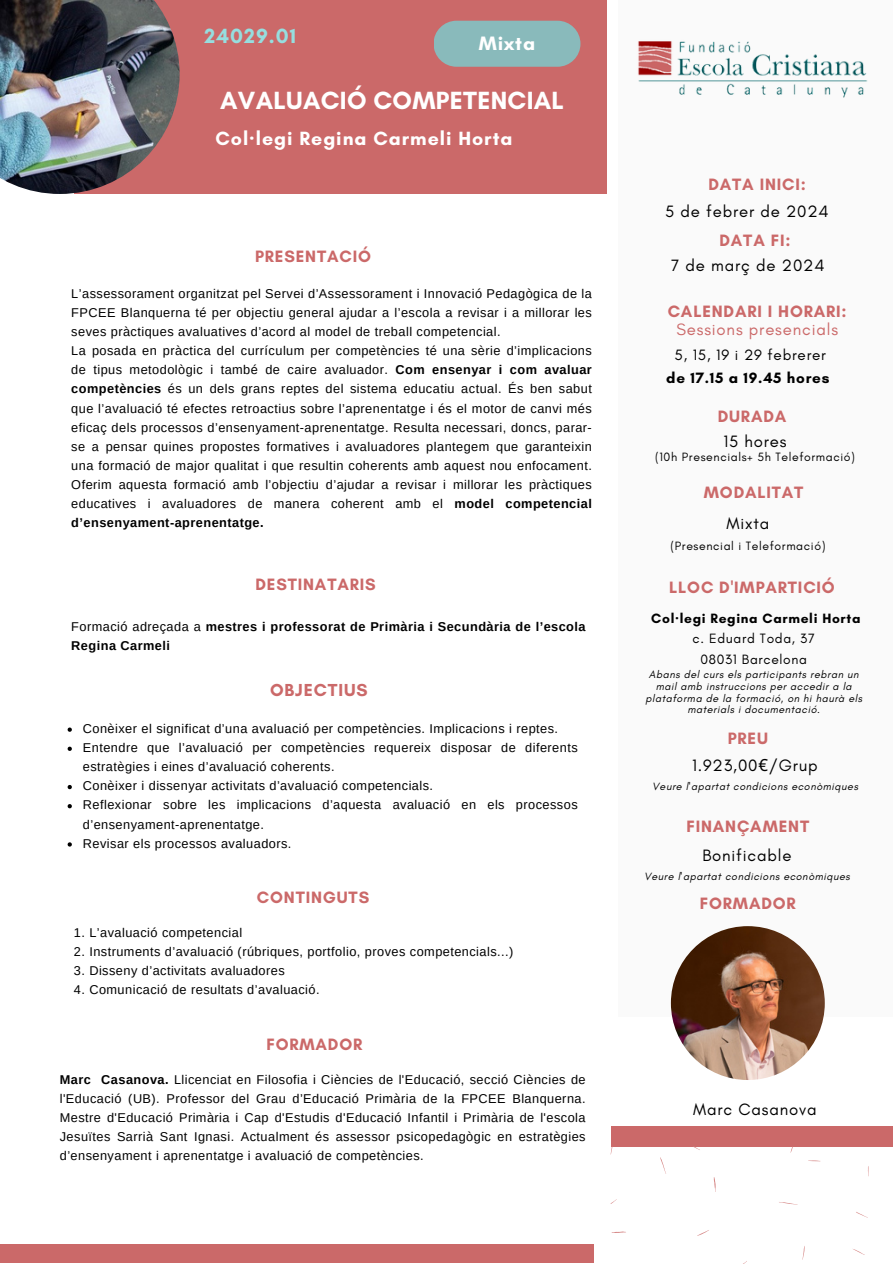
<style>
.page{position:relative;width:893px;height:1264px;background:#fff}
.page>*{position:absolute;margin:0;border:0;box-sizing:border-box;transform-origin:0 0}
.t1{font:700 25.35px "Glacial Indifference";letter-spacing:.01em;color:#fff}
.t2{font:700 21px "Glacial Indifference";letter-spacing:.05em;color:#96dedf}
.t3{font:700 19.8px "Glacial Indifference";letter-spacing:.05em;color:#fff}
.t4{font:700 19.5px "Glacial Indifference";letter-spacing:.05em;color:#fff}
.t5{font:700 17.7px "Glacial Indifference";letter-spacing:.05em;color:#cb6969}
.t6{font:700 16.8px "Glacial Indifference";letter-spacing:.05em;color:#cb6969}
.t7{font:16.8px "Glacial Indifference";letter-spacing:.05em;color:#000}
.t8{font:16.8px "Glacial Indifference";letter-spacing:.05em;color:#cb6969}
.t9{font:15.3px "Glacial Indifference";letter-spacing:.05em;color:#000}
.t10{font:700 15.3px "Glacial Indifference";letter-spacing:.05em;color:#000}
.t11{font:700 13.8px/20.5px "Glacial Indifference";letter-spacing:.05em;color:#000;text-align:center}
.t12{font:13.8px "Glacial Indifference";letter-spacing:.05em;color:#000}
.t13{font:12.75px/19.2px "Arimo";letter-spacing:.035em;color:#000;text-align:justify}
.t14{font:700 12.75px/19.2px "Arimo";letter-spacing:.035em;color:#000}
.t15{font:12.3px "Glacial Indifference";letter-spacing:.05em;color:#000}
.t16{font:italic 10.8px/11.7px "Glacial Indifference";letter-spacing:.05em;color:#000;text-align:center}
.s1{font-family:"Noto Sans"}
.s2{font-weight:700}
.s3{font-weight:400}
</style>
<div class="page">
<div style="left:617px;top:0;width:275px;height:1016px;background:#fafafa"></div>
<div style="left:610px;top:1126px;width:282px;height:20px;background:#cb6969"></div>
<svg style="left:713px;top:1177px;width:2px;height:11px"></svg>
<svg style="left:660px;top:1157px;width:6px;height:16px"></svg>
<svg style="left:779px;top:1202px;width:15px;height:2px"></svg>
<svg style="left:698px;top:1230px;width:11px;height:5px"></svg>
<svg style="left:802px;top:1248px;width:2px;height:11px"></svg>
<svg style="left:808px;top:1160px;width:12px;height:1px"></svg>
<svg style="left:856px;top:1212px;width:11px;height:5px"></svg>
<svg style="left:853px;top:1249px;width:10px;height:5px"></svg>
<svg style="left:692px;top:1146px;width:8px;height:4px"></svg>
<img style="left:670px;top:926px;width:154px;height:153px;border-radius:50%">
<img style="left:638px;top:41px;width:230px;height:57px">
<div style="left:0;top:1244px;width:593px;height:19px;background:#cb6969"></div>
<div style="left:74px;top:0;width:532px;height:194px;background:#cb6969"></div>
<img style="left:0;top:0;width:180px;height:194px">
<div style="left:433px;top:21px;width:147px;height:46px;background:#89babb;border-radius:23px"></div>
<svg style="left:68px;top:727px;width:4px;height:4px"></svg>
<svg style="left:68px;top:746px;width:4px;height:5px"></svg>
<svg style="left:68px;top:785px;width:4px;height:4px"></svg>
<svg style="left:68px;top:804px;width:4px;height:4px"></svg>
<svg style="left:68px;top:842px;width:4px;height:4px"></svg>
<p class="t2" style="left:204px;top:23px;width:93px">24029.01</p>
<p class="t3" style="left:478px;top:31px;width:58px">Mixta</p>
<p class="t1" style="left:220px;top:85px;width:345px">AVALUACIÓ COMPETENCIAL</p>
<p class="t4" style="left:215px;top:127px;width:298px">Col<span class="s1">·</span>legi Regina Carmeli Horta</p>
<p class="t6" style="left:255px;top:246px;width:117px">PRESENTACIÓ</p>
<p class="t13" style="left:71px;top:284px;width:522px">L’assessorament organitzat pel Servei d’Assessorament i Innovació Pedagògica de la FPCEE Blanquerna té per objectiu general ajudar a l’escola a revisar i a millorar les seves pràctiques avaluatives d’acord al model de treball competencial.</p>
<p class="t13" style="left:71px;top:341px;width:522px">La posada en pràctica del currículum per competències té una sèrie d’implicacions de tipus metodològic i també de caire avaluador. <span class="s2">Com ensenyar i com avaluar competències</span> és un dels grans reptes del sistema educatiu actual. És ben sabut que l’avaluació té efectes retroactius sobre l’aprenentatge i és el motor de canvi més eficaç dels processos d’ensenyament-aprenentatge. Resulta necessari, doncs, parar&shy;se a pensar quines propostes formatives i avaluadores plantegem que garanteixin una formació de major qualitat i que resultin coherents amb aquest nou enfocament.<br>Oferim aquesta formació amb l’objectiu d’ajudar a revisar i millorar les pràctiques educatives i avaluadores de manera coherent amb el <span class="s2">model competencial d’ensenyament-aprenentatge.</span></p>
<p class="t6" style="left:255px;top:574px;width:122px">DESTINATARIS</p>
<p class="t14" style="left:71px;top:617px;width:515px"><span class="s3">Formació adreçada a</span> mestres i professorat de Primària i Secundària de l’escola<br>Regina Carmeli</p>
<p class="t5" style="left:270px;top:679px;width:99px">OBJECTIUS</p>
<p class="t13" style="left:83px;top:718px;width:476px">Conèixer el significat d’una avaluació per competències. Implicacions i reptes.</p>
<p class="t13" style="left:83px;top:738px;width:496px">Entendre que l’avaluació per competències requereix disposar de diferents estratègies i eines d’avaluació coherents.</p>
<p class="t13" style="left:83px;top:776px;width:351px">Conèixer i dissenyar activitats d’avaluació competencials.</p>
<p class="t13" style="left:83px;top:795px;width:496px">Reflexionar sobre les implicacions d’aquesta avaluació en els processos d’ensenyament-aprenentatge.</p>
<p class="t13" style="left:83px;top:833px;width:210px">Revisar els processos avaluadors.</p>
<p class="t6" style="left:257px;top:886px;width:114px">CONTINGUTS</p>
<p class="t13" style="left:74px;top:922px;width:170px">1. L’avaluació competencial</p>
<p class="t13" style="left:74px;top:941px;width:441px">2. Instruments d’avaluació (rúbriques, portfolio, proves competencials...)</p>
<p class="t13" style="left:74px;top:960px;width:212px">3. Disseny d’activitats avaluadores</p>
<p class="t13" style="left:74px;top:979px;width:247px">4. Comunicació de resultats d’avaluació.</p>
<p class="t6" style="left:266px;top:1033px;width:97px">FORMADOR</p>
<p class="t13" style="left:60px;top:1069px;width:527px"><span class="s2">Marc Casanova.</span> Llicenciat en Filosofia i Ciències de l'Educació, secció Ciències de l'Educació (UB). Professor del Grau d’Educació Primària de la FPCEE Blanquerna.<br>Mestre d'Educació Primària i Cap d'Estudis d'Educació Infantil i Primària de l'escola Jesuïtes Sarrià Sant Ignasi. Actualment és assessor psicopedagògic en estratègies d’ensenyament i aprenentatge i avaluació de competències.</p>
<p class="t6" style="left:708px;top:174px;width:99px">DATA INICI:</p>
<p class="t7" style="left:665px;top:201px;width:165px">5 de febrer de 2024</p>
<p class="t6" style="left:719px;top:230px;width:72px">DATA FI:</p>
<p class="t7" style="left:671px;top:255px;width:155px">7 de març de 2024</p>
<p class="t6" style="left:667px;top:301px;width:180px">CALENDARI I HORARI:</p>
<p class="t8" style="left:676px;top:319px;width:163px">Sessions presencials</p>
<p class="t9" style="left:674px;top:345px;width:153px">5, 15, 19 i 29 febrerer</p>
<p class="t10" style="left:666px;top:368px;width:165px">de 17.15 a 19.45 hores</p>
<p class="t6" style="left:717px;top:406px;width:70px">DURADA</p>
<p class="t7" style="left:723px;top:430px;width:65px">15 hores</p>
<p class="t15" style="left:655px;top:449px;width:201px">(10h Presencials+ 5h Teleformació)</p>
<p class="t6" style="left:703px;top:482px;width:101px">MODALITAT</p>
<p class="t7" style="left:726px;top:513px;width:44px">Mixta</p>
<p class="t15" style="left:670px;top:538px;width:156px">(Presencial i Teleformació)</p>
<p class="t6" style="left:669px;top:577px;width:167px">LLOC D'IMPARTICIÓ</p>
<p class="t11" style="left:651px;top:607px;width:211px">Col<span class="s1">·</span>legi Regina Carmeli Horta <span class="s3">c. Eduard Toda, 37</span></p>
<p class="t12" style="left:700px;top:651px;width:108px">08031 Barcelona</p>
<p class="t16" style="left:645px;top:668px;width:218px">Abans del curs els participants rebran un mail amb instruccions per accedir a la plataforma de la formació, on hi haurà els materials i documentació.</p>
<p class="t6" style="left:727px;top:728px;width:42px">PREU</p>
<p class="t7" style="left:692px;top:755px;width:127px">1.923,00<span class="s1">€</span>/Grup</p>
<p class="t16" style="left:652px;top:780px;width:207px">Veure l'apartat condicions econòmiques</p>
<p class="t6" style="left:686px;top:815px;width:124px">FINANÇAMENT</p>
<p class="t7" style="left:702px;top:845px;width:91px">Bonificable</p>
<p class="t16" style="left:644px;top:870px;width:207px">Veure l'apartat condicions econòmiques</p>
<p class="t6" style="left:699px;top:892px;width:97px">FORMADOR</p>
<p class="t7" style="left:693px;top:1098px;width:125px">Marc Casanova</p>
</div>
